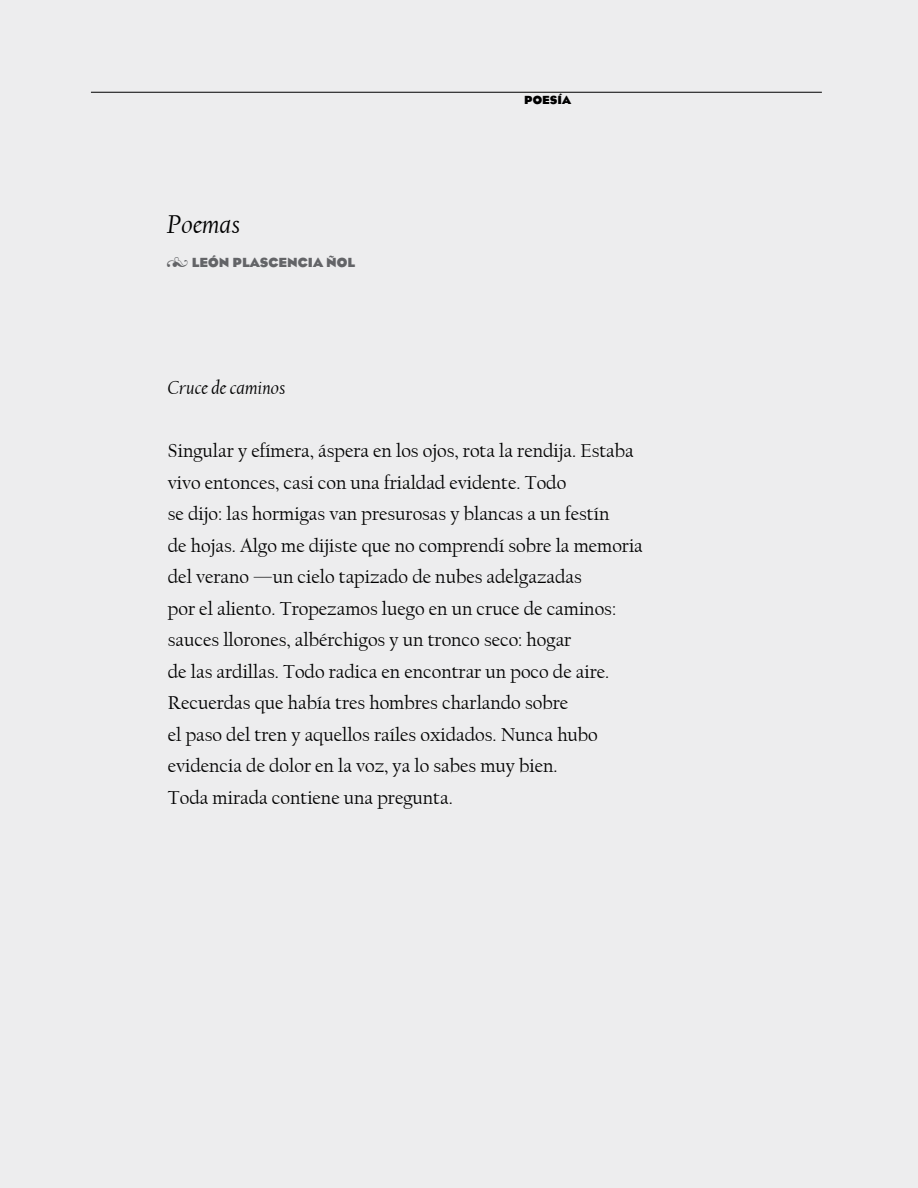
<style>
.page{position:relative;width:918px;height:1188px;background:#ededee}
.page>*{position:absolute;margin:0;border:0;box-sizing:border-box;transform-origin:0 0}
.t1{font:italic 27px "Californian FB";color:#000}
.t2{font:19.5px/31.5px "Californian FB";color:#000}
.t3{font:italic 19.5px "Californian FB";color:#000}
.t4{font:700 13.5px "Eagle";color:#636467}
.t5{font:700 12px "Eagle";color:#000}
</style>
<div class="page">
<hr style="left:91px;top:92px;width:731px;height:1px;background:#000">
<h1 class="t1" style="left:167px;top:209px;width:74px">Poemas</h1>
<p class="t4" style="left:167px;top:254px;width:189px">◊ LEÓN PLASCENCIA ÑOL</p>
<p class="t3" style="left:168px;top:377px;width:119px">Cruce de caminos</p>
<p class="t5" style="left:524px;top:93px;width:49px">POESÍA</p>
<p class="t2" style="left:168px;top:435px;width:476px">Singular y efímera, áspera en los ojos, rota la rendija. Estaba vivo entonces, casi con una frialdad evidente. Todo<br>se dijo: las hormigas van presurosas y blancas a un festín<br>de hojas. Algo me dijiste que no comprendí sobre la memoria del verano —un cielo tapizado de nubes adelgazadas<br>por el aliento. Tropezamos luego en un cruce de caminos: sauces llorones, albérchigos y un tronco seco: hogar<br>de las ardillas. Todo radica en encontrar un poco de aire.<br>Recuerdas que había tres hombres charlando sobre<br>el paso del tren y aquellos raíles oxidados. Nunca hubo evidencia de dolor en la voz, ya lo sabes muy bien.<br>Toda mirada contiene una pregunta.</p>
</div>
